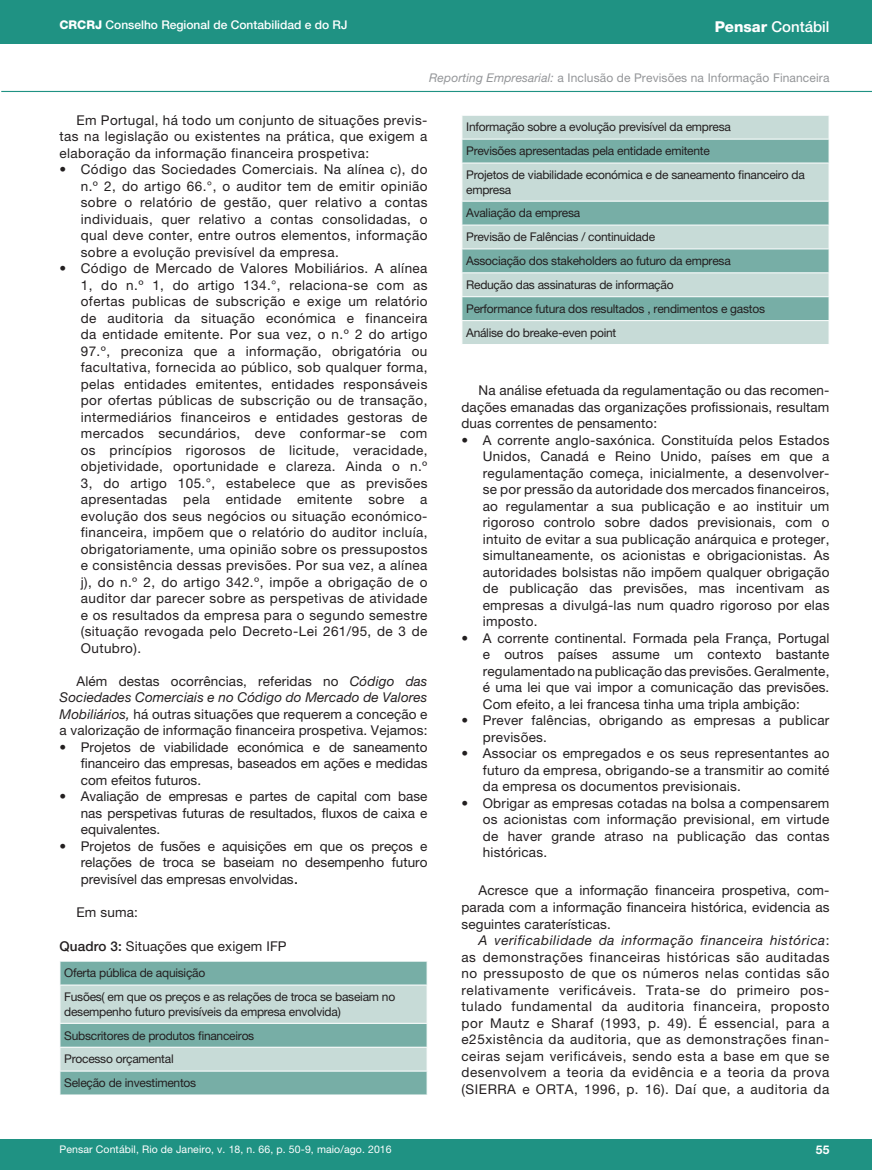
<style>
.page{position:relative;width:872px;height:1170px;background:#fff}
.page>*{position:absolute;margin:0;border:0;box-sizing:border-box;transform-origin:0 0}
.t1{font:500 15px "Helvetica Neue LT Pro";color:#fff}
.t2{font:13.5px/16.5px "Helvetica Neue LT Pro";letter-spacing:.02em;color:#231f20;text-align:justify}
.t3{font:12px/23.9px "Helvetica Neue LT Pro";letter-spacing:-.02em;color:#231f20}
.t4{font:12px "Helvetica Neue LT Pro";letter-spacing:.01em;color:#939598}
.t5{font:500 12px "Helvetica Neue LT Pro";color:#fff}
.t6{font:700 12px "Helvetica Neue LT Pro";color:#fff}
.t7{font:10.5px "Helvetica Neue LT Pro";letter-spacing:.01em;color:#fff}
.s1{font-weight:800}
.s2{font-style:italic}
.s3{font-size:16.5px}
.s4{font-weight:500}
</style>
<div class="page">
<div style="left:0;top:0;width:872px;height:44px;background:#1f9283"></div>
<div style="left:0;top:1139px;width:872px;height:30px;background:#1f9283"></div>
<hr style="left:1px;top:91px;width:871px;height:1px;background:#1f9283">
<svg style="left:60px;top:961px;width:367px;height:133px;background:#a0c5bf"></svg>
<div style="left:462px;top:116px;width:366px;height:228px;background:#c7dbd7"></div>
<svg style="left:462px;top:140px;width:366px;height:180px;background:#9ec4be"></svg>
<hr style="left:461px;top:139px;width:368px;height:1px;background:#fff">
<hr style="left:461px;top:163px;width:368px;height:1px;background:#fff">
<hr style="left:461px;top:201px;width:368px;height:1px;background:#fff">
<hr style="left:461px;top:225px;width:368px;height:1px;background:#fff">
<hr style="left:461px;top:248px;width:368px;height:1px;background:#fff">
<hr style="left:461px;top:272px;width:368px;height:1px;background:#fff">
<hr style="left:461px;top:296px;width:368px;height:1px;background:#fff">
<hr style="left:461px;top:320px;width:368px;height:1px;background:#fff">
<svg style="left:828px;top:116px;width:1px;height:47px"></svg>
<svg style="left:828px;top:201px;width:1px;height:143px"></svg>
<p class="t5" style="left:60px;top:18px;width:289px"><span class="s1">CRCRJ</span> Conselho Regional de Contabilidad e do RJ</p>
<p class="t1" style="left:714px;top:17px;width:116px"><span class="s1">Pensar</span> Contábil</p>
<p class="t4" style="left:429px;top:70px;width:401px"><span class="s2">Reporting Empresarial:</span> a Inclusão de Previsões na Informação Financeira</p>
<p class="t2" style="left:60px;top:111px;width:369px;text-indent:17px">Em Portugal, há todo um conjunto de situações previs&shy;tas na legislação ou existentes na prática, que exigem a elaboração da informação financeira prospetiva:</p>
<p class="t2" style="left:81px;top:161px;width:348px;text-indent:-21px">• Código das Sociedades Comerciais. Na alínea c), do n.º 2, do artigo 66.°, o auditor tem de emitir opinião sobre o relatório de gestão, quer relativo a contas individuais, quer relativo a contas consolidadas, o qual deve conter, entre outros elementos, informação sobre a evolução previsível da empresa.</p>
<p class="t2" style="left:81px;top:260px;width:348px;text-indent:-21px">• Código de Mercado de Valores Mobiliários. A alínea 1, do n.º 1, do artigo 134.°, relaciona-se com as ofertas publicas de subscrição e exige um relatório de auditoria da situação económica e financeira da entidade emitente. Por sua vez, o n.º 2 do artigo 97.º, preconiza que a informação, obrigatória ou facultativa, fornecida ao público, sob qualquer forma, pelas entidades emitentes, entidades responsáveis por ofertas públicas de subscrição ou de transação, intermediários financeiros e entidades gestoras de mercados secundários, deve conformar-se com os princípios rigorosos de licitude, veracidade, objetividade, oportunidade e clareza. Ainda o n.º 3, do artigo 105.°, estabelece que as previsões apresentadas pela entidade emitente sobre a evolução dos seus negócios ou situação económico&shy;financeira, impõem que o relatório do auditor incluía, obrigatoriamente, uma opinião sobre os pressupostos e consistência dessas previsões. Por sua vez, a alínea j), do n.º 2, do artigo 342.º, impõe a obrigação de o auditor dar parecer sobre as perspetivas de atividade e os resultados da empresa para o segundo semestre (situação revogada pelo Decreto-Lei 261/95, de 3 de Outubro).</p>
<p class="t2" style="left:60px;top:672px;width:369px;text-indent:17px">Além destas ocorrências, referidas no <span class="s2">Código das Sociedades Comerciais e no Código do Mercado de Valores Mobiliários,</span> há outras situações que requerem a conceção e a valorização de informação financeira prospetiva. Vejamos:</p>
<p class="t2" style="left:81px;top:738px;width:348px;text-indent:-21px">• Projetos de viabilidade económica e de saneamento financeiro das empresas, baseados em ações e medidas com efeitos futuros.</p>
<p class="t2" style="left:81px;top:788px;width:348px;text-indent:-21px">• Avaliação de empresas e partes de capital com base nas perspetivas futuras de resultados, fluxos de caixa e equivalentes.</p>
<p class="t2" style="left:81px;top:837px;width:348px;text-indent:-21px">• Projetos de fusões e aquisições em que os preços e relações de troca se baseiam no desempenho futuro previsível das empresas envolvidas<span class="s3">.</span></p>
<p class="t2" style="left:77px;top:903px;width:63px">Em suma:</p>
<p class="t2" style="left:60px;top:937px;width:229px"><span class="s4">Quadro 3:</span> Situações que exigem IFP</p>
<p class="t3" style="left:64px;top:960px;width:332px">Oferta pública de aquisição<br>Fusões( em que os preços e as relações de troca se baseiam no</p>
<p class="t3" style="left:64px;top:999px;width:278px">desempenho futuro previsíveis da empresa envolvida)<br>Subscritores de produtos financeiros<br>Processo orçamental<br>Seleção de investimentos</p>
<p class="t3" style="left:466px;top:115px;width:340px">Informação sobre a evolução previsível da empresa<br>Previsões apresentadas pela entidade emitente<br>Projetos de viabilidade económica e de saneamento financeiro da</p>
<p class="t3" style="left:466px;top:177px;width:300px">empresa<br>Avaliação da empresa<br>Previsão de Falências / continuidade<br>Associação dos stakeholders ao futuro da empresa Redução das assinaturas de informação<br>Performance futura dos resultados , rendimentos e gastos Análise do breake-even point</p>
<p class="t2" style="left:461px;top:382px;width:369px;text-indent:17px">Na análise efetuada da regulamentação ou das recomen&shy;dações emanadas das organizações profissionais, resultam duas correntes de pensamento:</p>
<p class="t2" style="left:483px;top:431px;width:348px;text-indent:-21px">• A corrente anglo-saxónica. Constituída pelos Estados Unidos, Canadá e Reino Unido, países em que a regulamentação começa, inicialmente, a desenvolver&shy;se por pressão da autoridade dos mercados financeiros, ao regulamentar a sua publicação e ao instituir um rigoroso controlo sobre dados previsionais, com o intuito de evitar a sua publicação anárquica e proteger, simultaneamente, os acionistas e obrigacionistas. As autoridades bolsistas não impõem qualquer obrigação de publicação das previsões, mas incentivam as empresas a divulgá-las num quadro rigoroso por elas imposto.</p>
<p class="t2" style="left:483px;top:629px;width:348px;text-indent:-21px">• A corrente continental. Formada pela França, Portugal e outros países assume um contexto bastante regulamentado na publicação das previsões. Geralmente, é uma lei que vai impor a comunicação das previsões.<br>Com efeito, a lei francesa tinha uma tripla ambição:</p>
<p class="t2" style="left:483px;top:712px;width:348px;text-indent:-21px">• Prever falências, obrigando as empresas a publicar previsões.</p>
<p class="t2" style="left:483px;top:745px;width:348px;text-indent:-21px">• Associar os empregados e os seus representantes ao futuro da empresa, obrigando-se a transmitir ao comité da empresa os documentos previsionais.</p>
<p class="t2" style="left:483px;top:794px;width:348px;text-indent:-21px">• Obrigar as empresas cotadas na bolsa a compensarem os acionistas com informação previsional, em virtude de haver grande atraso na publicação das contas históricas.</p>
<p class="t2" style="left:461px;top:882px;width:369px;text-indent:17px">Acresce que a informação financeira prospetiva, com&shy;parada com a informação financeira histórica, evidencia as seguintes caraterísticas.</p>
<p class="t2" style="left:461px;top:931px;width:369px;text-indent:17px"><span class="s2">A verificabilidade da informação financeira histórica</span>: as demonstrações financeiras históricas são auditadas no pressuposto de que os números nelas contidas são relativamente verificáveis. Trata-se do primeiro pos&shy;tulado fundamental da auditoria financeira, proposto por Mautz e Sharaf (1993, p. 49). É essencial, para a e25xistência da auditoria, que as demonstrações finan&shy;ceiras sejam verificáveis, sendo esta a base em que se desenvolvem a teoria da evidência e a teoria da prova (SIERRA e ORTA, 1996, p. 16). Daí que, a auditoria da</p>
<p class="t7" style="left:60px;top:1142px;width:334px">Pensar Contábil, Rio de Janeiro, v. 18, n. 66, p. 50-9, maio/ago. 2016</p>
<p class="t6" style="left:816px;top:1142px;width:15px">55</p>
</div>
